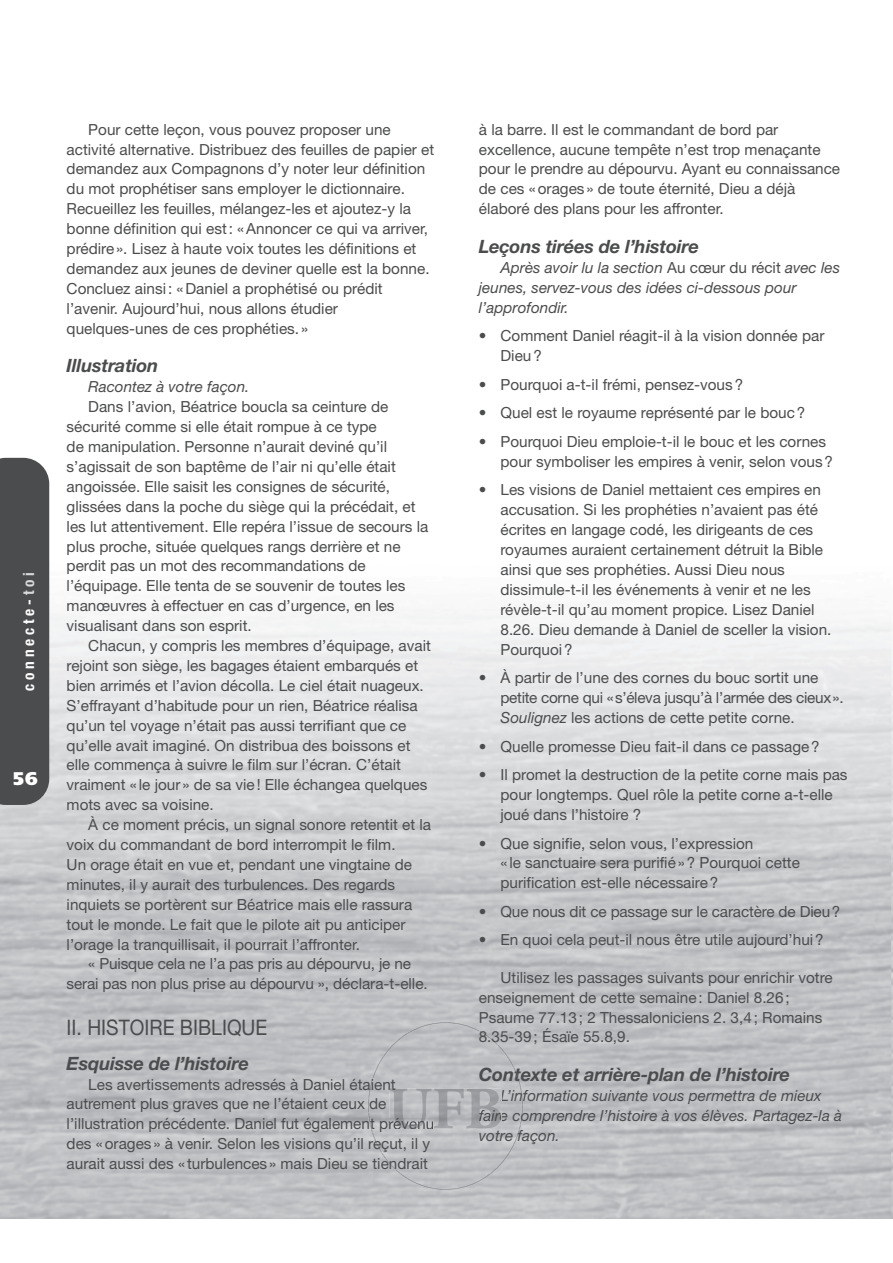
<style>
.page{position:relative;width:893px;height:1263px;background:#fff}
.page>*{position:absolute;margin:0;border:0;box-sizing:border-box;transform-origin:0 0}
.t1{font:21.45px "Helvetica Neue LT Std";color:#4b4c4d;scale:.9 1}
.t2{font:italic 700 18.3px "Helvetica Neue LT Std";letter-spacing:-.01em;color:#4b4c4d}
.t3{font:900 18.3px "Frutiger";color:#fff}
.t4{font:15.3px/20px "Helvetica Neue LT Std";color:#4b4c4d}
.t5{font:italic 15.3px/20px "Helvetica Neue LT Std";color:#4b4c4d}
.t6{font:700 condensed 15.3px "Helvetica Neue LT Std";letter-spacing:.25em;color:#fff}
.s1{color:#d8d9db}
.s2{font-style:normal}
.s3{font-style:italic}
</style>
<div class="page">
<div style="left:0;top:458px;width:49px;height:347px;background:#4b4c4d"></div>
<img style="left:368px;top:1022px;width:155px;height:168px">
<svg style="left:369px;top:1078px;width:5px;height:12px"></svg>
<svg style="left:368px;top:1098px;width:2px;height:15px"></svg>
<img style="left:368px;top:1118px;width:5px;height:15px">
<img style="left:373px;top:1138px;width:9px;height:15px">
<svg style="left:384px;top:1158px;width:12px;height:11px"></svg>
<img style="left:479px;top:1030px;width:20px;height:15px">
<img style="left:513px;top:1068px;width:8px;height:17px">
<img style="left:520px;top:1090px;width:3px;height:14px">
<img style="left:520px;top:1110px;width:3px;height:14px">
<img style="left:513px;top:1130px;width:7px;height:14px">
<img style="left:389px;top:1088px;width:112px;height:41px">
<svg style="left:389px;top:1088px;width:6px;height:2px"></svg>
<img style="left:389px;top:1118px;width:44px;height:11px">
<img style="left:394px;top:1118px;width:32px;height:11px">
<svg style="left:501px;top:1090px;width:1px;height:14px"></svg>
<img style="left:479px;top:1122px;width:22px;height:2px">
<img style="left:479px;top:1121px;width:22px;height:1px">
<svg style="left:479px;top:1110px;width:22px;height:11px"></svg>
<p class="t6" style="left:20px;top:691px;width:120px;rotate:-90deg">connecte-<span class="s1">toi</span></p>
<p class="t3" style="left:13px;top:771px;width:26px">56</p>
<p class="t4" style="left:67px;top:120px;width:369px;text-indent:22px">Pour cette leçon, vous pouvez proposer une activité alternative. Distribuez des feuilles de papier et demandez aux Compagnons d’y noter leur définition du mot prophétiser sans employer le dictionnaire.<br>Recueillez les feuilles, mélangez-les et ajoutez-y la bonne définition qui est : « Annoncer ce qui va arriver, prédire ». Lisez à haute voix toutes les définitions et demandez aux jeunes de deviner quelle est la bonne.<br>Concluez ainsi : « Daniel a prophétisé ou prédit l’avenir. Aujourd’hui, nous allons étudier quelques-unes de ces prophéties. »</p>
<p class="t2" style="left:67px;top:359px;width:93px">Illustration</p>
<p class="t5" style="left:88px;top:378px;width:163px">Racontez à votre façon.</p>
<p class="t4" style="left:67px;top:398px;width:363px;text-indent:22px">Dans l’avion, Béatrice boucla sa ceinture de sécurité comme si elle était rompue à ce type<br>de manipulation. Personne n’aurait deviné qu’il s’agissait de son baptême de l’air ni qu’elle était angoissée. Elle saisit les consignes de sécurité, glissées dans la poche du siège qui la précédait, et les lut attentivement. Elle repéra l’issue de secours la plus proche, située quelques rangs derrière et ne perdit pas un mot des recommandations de l’équipage. Elle tenta de se souvenir de toutes les manœuvres à effectuer en cas d’urgence, en les visualisant dans son esprit.</p>
<p class="t4" style="left:67px;top:637px;width:366px;text-indent:22px">Chacun, y compris les membres d’équipage, avait rejoint son siège, les bagages étaient embarqués et bien arrimés et l’avion décolla. Le ciel était nuageux.<br>S’effrayant d’habitude pour un rien, Béatrice réalisa qu’un tel voyage n’était pas aussi terrifiant que ce qu’elle avait imaginé. On distribua des boissons et elle commença à suivre le film sur l’écran. C’était vraiment « le jour » de sa vie ! Elle échangea quelques mots avec sa voisine.</p>
<p class="t4" style="left:67px;top:816px;width:366px;text-indent:22px">À ce moment précis, un signal sonore retentit et la voix du commandant de bord interrompit le film.<br>Un orage était en vue et, pendant une vingtaine de minutes, il y aurait des turbulences. Des regards inquiets se portèrent sur Béatrice mais elle rassura tout le monde. Le fait que le pilote ait pu anticiper l’orage la tranquillisait, il pourrait l’affronter.</p>
<p class="t4" style="left:67px;top:955px;width:363px;text-align:center">« Puisque cela ne l’a pas pris au dépourvu, je ne<br>serai pas non plus prise au dépourvu », déclara-t-elle.</p>
<h1 class="t1" style="left:67px;top:1020px;width:225px">II. HISTOIRE BIBLIQUE</h1>
<p class="t2" style="left:67px;top:1057px;width:184px">Esquisse de l’histoire</p>
<p class="t4" style="left:67px;top:1075px;width:369px;text-indent:22px">Les avertissements adressés à Daniel ét ent autrement plus graves que ne l’étaient ceux de l’illustration précédente. Daniel fut égaleme prévenu des « orages » à venir. Selon les visions qu’il r ut, il y aurait aussi des « turbulences » mais Dieu se ti drait</p>
<p class="t4" style="left:362px;top:1075px;width:13px">ai</p>
<p class="t4" style="left:361px;top:1115px;width:15px">nt</p>
<p class="t4" style="left:373px;top:1135px;width:18px">eç</p>
<p class="t4" style="left:381px;top:1155px;width:18px">en</p>
<p class="t4" style="left:479px;top:120px;width:363px">à la barre. Il est le commandant de bord par excellence, aucune tempête n’est trop menaçante pour le prendre au dépourvu. Ayant eu connaissance de ces « orages » de toute éternité, Dieu a déjà élaboré des plans pour les affronter.</p>
<p class="t2" style="left:479px;top:240px;width:222px">Leçons tirées de l’histoire</p>
<p class="t5" style="left:479px;top:259px;width:363px;text-indent:22px">Après avoir lu la section <span class="s2">Au cœur du récit</span> avec les jeunes, servez-vous des idées ci-dessous pour l’approfondir.</p>
<p class="t4" style="left:500px;top:327px;width:325px;text-indent:-22px">• Comment Daniel réagit-il à la vision donnée par<br>Dieu ?</p>
<p class="t4" style="left:479px;top:376px;width:266px">• Pourquoi a-t-il frémi, pensez-vous ?</p>
<p class="t4" style="left:479px;top:404px;width:328px">• Quel est le royaume représenté par le bouc ?</p>
<p class="t4" style="left:500px;top:433px;width:334px;text-indent:-22px">• Pourquoi Dieu emploie-t-il le bouc et les cornes pour symboliser les empires à venir, selon vous ?</p>
<p class="t4" style="left:500px;top:481px;width:332px;text-indent:-22px">• Les visions de Daniel mettaient ces empires en accusation. Si les prophéties n’avaient pas été écrites en langage codé, les dirigeants de ces royaumes auraient certainement détruit la Bible ainsi que ses prophéties. Aussi Dieu nous dissimule-t-il les événements à venir et ne les révèle-t-il qu’au moment propice. Lisez Daniel 8.26. Dieu demande à Daniel de sceller la vision.<br>Pourquoi ?</p>
<p class="t4" style="left:500px;top:669px;width:345px;text-indent:-22px">• À partir de l’une des cornes du bouc sortit une petite corne qui « s’éleva jusqu’à l’armée des cieux ».<br><span class="s3">Soulignez</span> les actions de cette petite corne.</p>
<p class="t4" style="left:479px;top:737px;width:342px">• Quelle promesse Dieu fait-il dans ce passage ?</p>
<p class="t4" style="left:500px;top:766px;width:349px;text-indent:-22px">• Il promet la destruction de la petite corne mais pas pour longtemps. Quel rôle la petite corne a-t-elle joué dans l’histoire ?</p>
<p class="t4" style="left:500px;top:834px;width:301px;text-indent:-22px">• Que signifie, selon vous, l’expression<br>« le sanctuaire sera purifié » ? Pourquoi cette purification est-elle nécessaire ?</p>
<p class="t4" style="left:479px;top:903px;width:363px">• Que nous dit ce passage sur le caractère de Dieu ?</p>
<p class="t4" style="left:479px;top:931px;width:346px">• En quoi cela peut-il nous être utile aujourd’hui ?</p>
<p class="t4" style="left:479px;top:969px;width:355px;text-indent:22px">Utilisez les passages suivants pour enrichir votre enseignement de cette semaine : Daniel 8.26 ; Psaume 77.13 ; 2 Thessaloniciens 2. 3,4 ; Romains 8.35-39 ; Ésaïe 55.8,9.</p>
<p class="t2" style="left:479px;top:1068px;width:313px">Co exte et arrière-plan de l’histoire</p>
<p class="t5" style="left:479px;top:1087px;width:365px;text-indent:22px">L’i formation suivante vous permettra de mieux faire c mprendre l’histoire à vos élèves. Partagez-la à votre açon.</p>
<p class="t2" style="left:503px;top:1068px;width:19px">nt</p>
<p class="t5" style="left:514px;top:1087px;width:17px">n o f</p>
</div>
